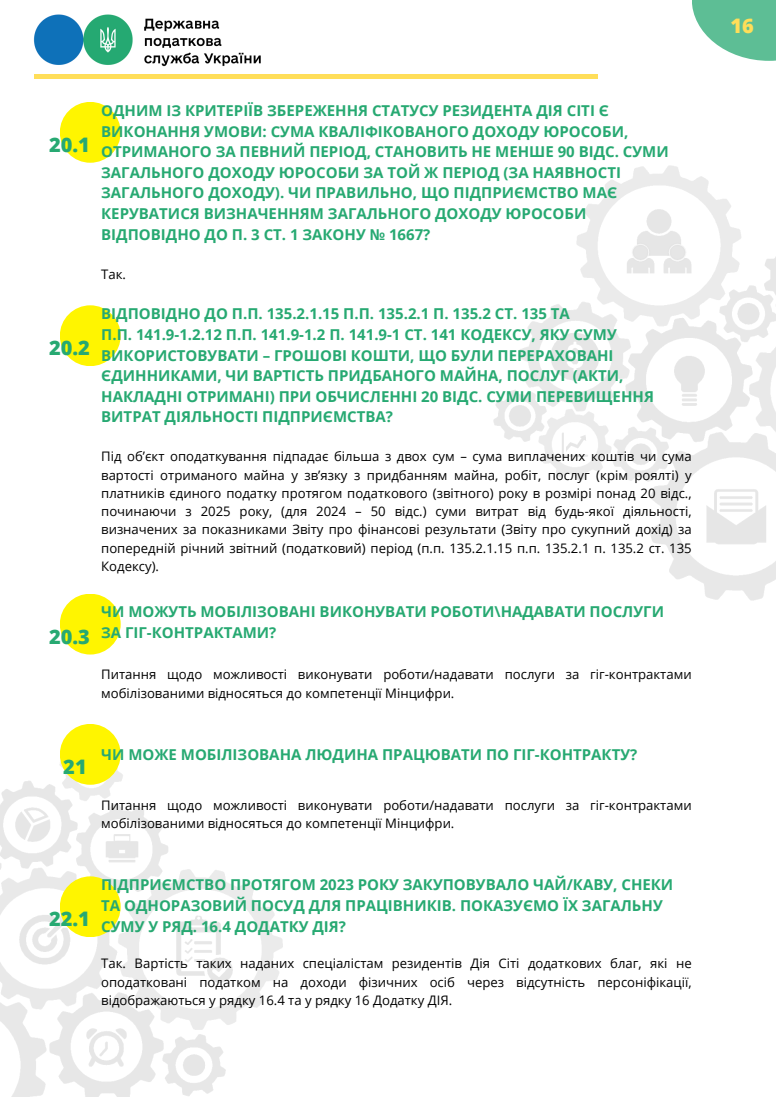
<style>
.page{position:relative;width:776px;height:1097px;background:#fff}
.page>*{position:absolute;margin:0;border:0;box-sizing:border-box;transform-origin:0 0}
.t1{font:800 20px "Open Sans";color:#27a972}
.t2{font:800 20px "Open Sans";color:#ffde59}
.t3{font:700 15px/20.6px "Open Sans";color:#27a972}
.t4{font:13.12px/18.2px "Open Sans";color:#000;text-align:justify}
</style>
<div class="page">
<hr style="left:282px;top:75px;width:315px;height:4px;background:#ffde59">
<hr style="left:34px;top:75px;width:315px;height:4px;background:#ffde59">
<svg style="left:692px;top:0;width:84px;height:61px;fill:#5dbe95"></svg>
<img style="left:0;top:724px;width:282px;height:373px">
<img style="left:494px;top:166px;width:282px;height:434px">
<img style="left:34px;top:14px;width:227px;height:52px">
<div style="left:60px;top:102px;width:61px;height:61px;background:#fff500;border-radius:50%"></div>
<div style="left:60px;top:305px;width:61px;height:61px;background:#fff500;border-radius:50%"></div>
<div style="left:60px;top:594px;width:61px;height:60px;background:#fff500;border-radius:50%"></div>
<div style="left:60px;top:724px;width:61px;height:61px;background:#fff500;border-radius:50%"></div>
<div style="left:60px;top:876px;width:61px;height:61px;background:#fff500;border-radius:50%"></div>
<h1 class="t1" style="left:49px;top:130px;width:42px">20.1</h1>
<h1 class="t1" style="left:49px;top:334px;width:42px">20.2</h1>
<p class="t3" style="left:101px;top:100px;width:569px">ОДНИМ ІЗ КРИТЕРІЇВ ЗБЕРЕЖЕННЯ СТАТУСУ РЕЗИДЕНТА ДІЯ СІТІ Є ВИКОНАННЯ УМОВИ: СУМА КВАЛІФІКОВАНОГО ДОХОДУ ЮРОСОБИ, ОТРИМАНОГО ЗА ПЕВНИЙ ПЕРІОД, СТАНОВИТЬ НЕ МЕНШЕ 90 ВІДС. СУМИ ЗАГАЛЬНОГО ДОХОДУ ЮРОСОБИ ЗА ТОЙ Ж ПЕРІОД (ЗА НАЯВНОСТІ ЗАГАЛЬНОГО ДОХОДУ). ЧИ ПРАВИЛЬНО, ЩО ПІДПРИЄМСТВО МАЄ КЕРУВАТИСЯ ВИЗНАЧЕННЯМ ЗАГАЛЬНОГО ДОХОДУ ЮРОСОБИ ВІДПОВІДНО ДО П. 3 СТ. 1 ЗАКОНУ № 1667?</p>
<p class="t4" style="left:101px;top:265px;width:26px">Так.</p>
<p class="t3" style="left:101px;top:303px;width:554px">ВІДПОВІДНО ДО П.П. 135.2.1.15 П.П. 135.2.1 П. 135.2 СТ. 135 ТА<br>П.П. 141.9-1.2.12 П.П. 141.9-1.2 П. 141.9-1 СТ. 141 КОДЕКСУ, ЯКУ СУМУ ВИКОРИСТОВУВАТИ – ГРОШОВІ КОШТИ, ЩО БУЛИ ПЕРЕРАХОВАНІ ЄДИННИКАМИ, ЧИ ВАРТІСТЬ ПРИДБАНОГО МАЙНА, ПОСЛУГ (АКТИ, НАКЛАДНІ ОТРИМАНІ) ПРИ ОБЧИСЛЕННІ 20 ВІДС. СУМИ ПЕРЕВИЩЕННЯ ВИТРАТ ДІЯЛЬНОСТІ ПІДПРИЄМСТВА?</p>
<p class="t4" style="left:101px;top:447px;width:592px">Під об’єкт оподаткування підпадає більша з двох сум – сума виплачених коштів чи сума вартості отриманого майна у зв’язку з придбанням майна, робіт, послуг (крім роялті) у платників єдиного податку протягом податкового (звітного) року в розмірі понад 20 відс., починаючи з 2025 року, (для 2024 – 50 відс.) суми витрат від будь-якої діяльності, визначених за показниками Звіту про фінансові результати (Звіту про сукупний дохід) за попередній річний звітний (податковий) період (п.п. 135.2.1.15 п.п. 135.2.1 п. 135.2 ст. 135<br>Кодексу).</p>
<h1 class="t1" style="left:49px;top:622px;width:42px">20.3</h1>
<p class="t3" style="left:101px;top:601px;width:564px">ЧИ МОЖУТЬ МОБІЛІЗОВАНІ ВИКОНУВАТИ РОБОТИ\НАДАВАТИ ПОСЛУГИ<br>ЗА ГІГ-КОНТРАКТАМИ?</p>
<p class="t4" style="left:101px;top:665px;width:592px">Питання щодо можливості виконувати роботи/надавати послуги за гіг-контрактами мобілізованими відносяться до компетенції Мінцифри.</p>
<h1 class="t1" style="left:63px;top:752px;width:25px">21</h1>
<p class="t3" style="left:101px;top:744px;width:537px">ЧИ МОЖЕ МОБІЛІЗОВАНА ЛЮДИНА ПРАЦЮВАТИ ПО ГІГ-КОНТРАКТУ?</p>
<p class="t4" style="left:101px;top:795px;width:592px">Питання щодо можливості виконувати роботи/надавати послуги за гіг-контрактами мобілізованими відносяться до компетенції Мінцифри.</p>
<h1 class="t1" style="left:49px;top:905px;width:42px">22.1</h1>
<p class="t3" style="left:101px;top:874px;width:573px">ПІДПРИЄМСТВО ПРОТЯГОМ 2023 РОКУ ЗАКУПОВУВАЛО ЧАЙ/КАВУ, СНЕКИ<br>ТА ОДНОРАЗОВИЙ ПОСУД ДЛЯ ПРАЦІВНИКІВ. ПОКАЗУЄМО ЇХ ЗАГАЛЬНУ<br>СУМУ У РЯД. 16.4 ДОДАТКУ ДІЯ?</p>
<p class="t4" style="left:101px;top:954px;width:592px">Так. Вартість таких наданих спеціалістам резидентів Дія Сіті додаткових благ, які не оподатковані податком на доходи фізичних осіб через відсутність персоніфікації, відображаються у рядку 16.4 та у рядку 16 Додатку ДІЯ.</p>
<h1 class="t2" style="left:730px;top:12px;width:25px">16</h1>
</div>
